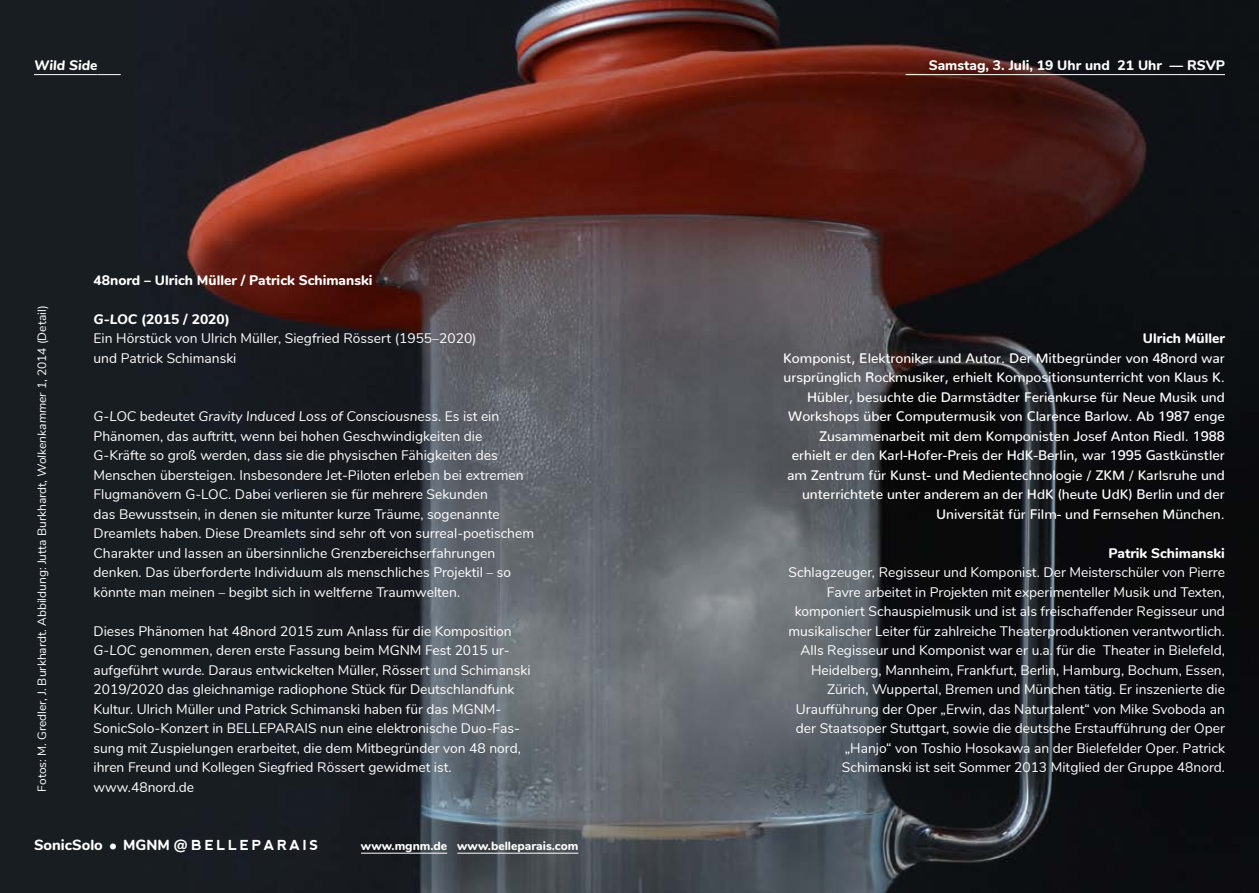
<style>
.page{position:relative;width:1259px;height:893px;background:#fff}
.page>*{position:absolute;margin:0;border:0;box-sizing:border-box;transform-origin:0 0}
.t1{font:800 14.7px "Nunito";color:#fff}
.t2{font:13.8px/19.5px "Nunito";color:#fff}
.t3{font:500 13.8px/19.5px "Nunito";color:#fff;text-align:right}
.t4{font:800 13.8px "Nunito";color:#fff}
.t5{font:italic 800 13.8px "Nunito";color:#fff}
.t6{font:12px "Nunito";color:#fff}
.t7{font:800 12px "Nunito";color:#fff}
.s1{font-style:italic}
.s2{font-weight:800;font-style:italic}
.s3{font-weight:800}
.s4{font-size:16.5px}
.s5{font-family:"nevis";font-weight:700;font-size:13.8px}
</style>
<div class="page">
<img style="left:0;top:0;width:1259px;height:893px">
<hr style="left:34px;top:74px;width:64px;height:1px;background:#fff">
<svg style="left:98px;top:74px;width:23px;height:1px"></svg>
<hr style="left:905px;top:74px;width:320px;height:1px;background:#fff">
<hr style="left:361px;top:853px;width:86px;height:1px;background:#fff">
<hr style="left:457px;top:853px;width:121px;height:1px;background:#fff">
<p class="t5" style="left:34px;top:55px;width:65px">Wild Side</p>
<p class="t6" style="left:33px;top:792px;width:487px;rotate:-90deg">Fotos: M. Gredler, J. Burkhardt. Abbildung: Jutta Burkhardt, <span class="s1">Wolkenkammer 1</span>, 2014 (Detail)</p>
<p class="t4" style="left:94px;top:270px;width:280px">48nord – Ulrich Müller / Patrick Schimanski</p>
<p class="t2" style="left:94px;top:308px;width:384px"><span class="s2">G-LOC</span> <span class="s3">(2015 / 2020)<br></span>Ein Hörstück von Ulrich Müller, Siegfried Rössert (1955–2020) und Patrick Schimanski</p>
<p class="t2" style="left:94px;top:406px;width:442px"><span class="s1">G-LOC</span> bedeutet <span class="s1">Gravity Induced Loss of Consciousness</span>. Es ist ein Phänomen, das auftritt, wenn bei hohen Geschwindigkeiten die G-Kräfte so groß werden, dass sie die physischen Fähigkeiten des Menschen übersteigen. Insbesondere Jet-Piloten erleben bei extremen Flugmanövern G-LOC. Dabei verlieren sie für mehrere Sekunden<br>das Bewusstsein, in denen sie mitunter kurze Träume, sogenannte Dreamlets haben. Diese Dreamlets sind sehr oft von surreal-poetischem Charakter und lassen an übersinnliche Grenzbereichserfahrungen denken. Das überforderte Individuum als menschliches Projektil – so könnte man meinen – begibt sich in weltferne Traumwelten.</p>
<p class="t2" style="left:94px;top:620px;width:438px">Dieses Phänomen hat 48nord 2015 zum Anlass für die Komposition <span class="s1">G-LOC</span> genommen, deren erste Fassung beim MGNM Fest 2015 ur--- aufgeführt wurde. Daraus entwickelten Müller, Rössert und Schimanski 2019/2020 das gleichnamige radiophone Stück für Deutschlandfunk Kultur. Ulrich Müller und Patrick Schimanski haben für das MGNM-SonicSolo-Konzert in BELLEPARAIS nun eine elektronische Duo-Fas&shy;sung mit Zuspielungen erarbeitet, die dem Mitbegründer von 48 nord, ihren Freund und Kollegen Siegfried Rössert gewidmet ist. www.48nord.de</p>
<p class="t1" style="left:34px;top:834px;width:286px">SonicSolo <span class="s4">•</span> MGNM @ <span class="s5">BELLEPARAIS</span></p>
<p class="t7" style="left:361px;top:837px;width:219px">www.mgnm.de www.belleparais.com</p>
<p class="t4" style="left:928px;top:55px;width:298px">Samstag, 3. Juli, 19 Uhr und 21 Uhr — RSVP</p>
<p class="t4" style="left:1143px;top:328px;width:83px">Ulrich Müller</p>
<p class="t3" style="left:783px;top:346px;width:443px">Komponist, Elektroniker und Autor. Der Mitbegründer von 48nord war ursprünglich Rockmusiker, erhielt Kompositionsunterricht von Klaus K.<br>Hübler, besuchte die Darmstädter Ferienkurse für Neue Musik und Workshops über Computermusik von Clarence Barlow. Ab 1987 enge Zusammenarbeit mit dem Komponisten Josef Anton Riedl. 1988 erhielt er den Karl-Hofer-Preis der HdK-Berlin, war 1995 Gastkünstler am Zentrum für Kunst- und Medientechnologie / ZKM / Karlsruhe und unterrichtete unter anderem an der HdK (heute UdK) Berlin und der Universität für Film- und Fernsehen München.</p>
<p class="t4" style="left:1108px;top:543px;width:118px">Patrik Schimanski</p>
<p class="t2" style="left:788px;top:562px;width:438px;text-align:right">Schlagzeuger, Regisseur und Komponist. Der Meisterschüler von Pierre Favre arbeitet in Projekten mit experimenteller Musik und Texten, komponiert Schauspielmusik und ist als freischaffender Regisseur und musikalischer Leiter für zahlreiche Theaterproduktionen verantwortlich.<br>Alls Regisseur und Komponist war er u.a. für die Theater in Bielefeld, Heidelberg, Mannheim, Frankfurt, Berlin, Hamburg, Bochum, Essen, Zürich, Wuppertal, Bremen und München tätig. Er inszenierte die Uraufführung der Oper „Erwin, das Naturtalent“ von Mike Svoboda an der Staatsoper Stuttgart, sowie die deutsche Erstaufführung der Oper „Hanjo“ von Toshio Hosokawa an der Bielefelder Oper. Patrick Schimanski ist seit Sommer 2013 Mitglied der Gruppe 48nord.</p>
</div>
